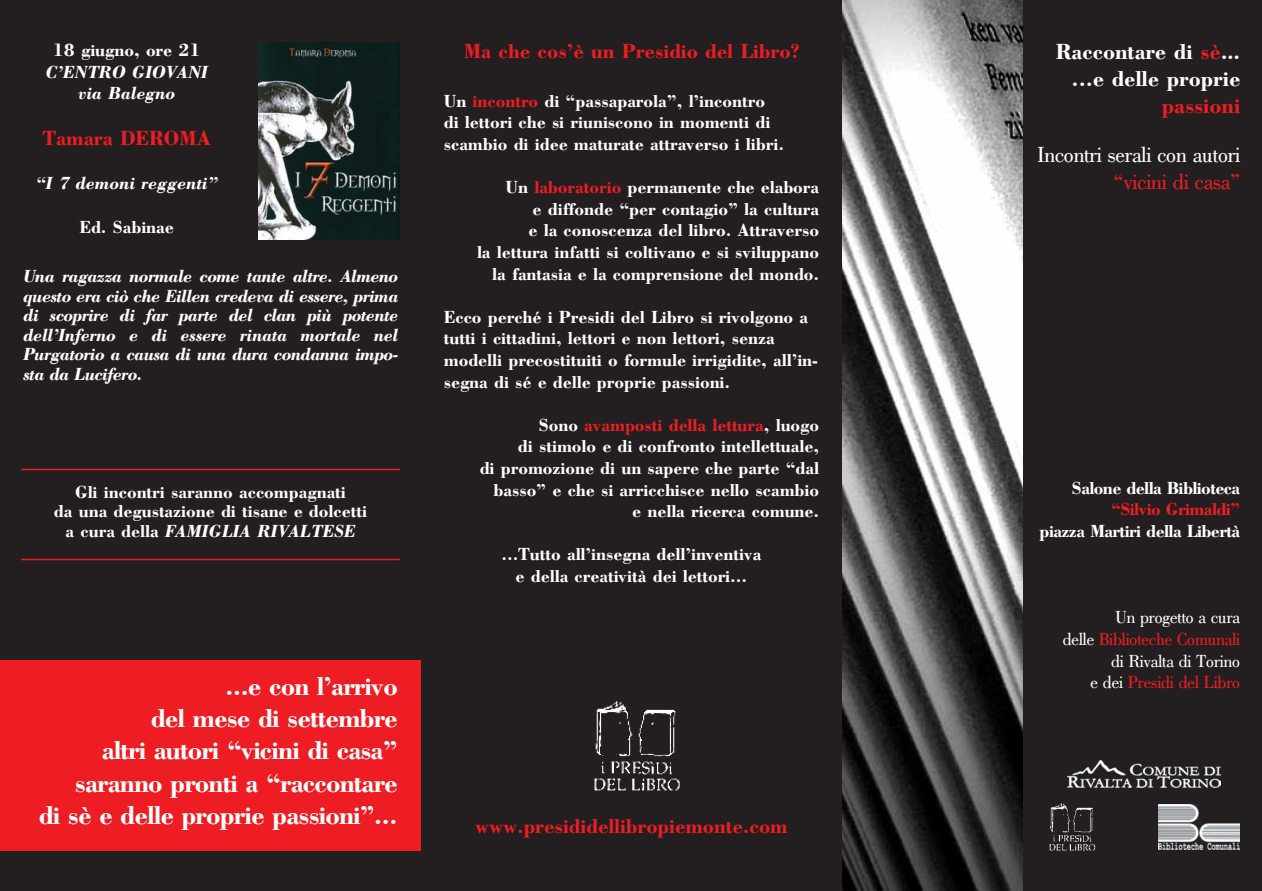
<style>
.page{position:relative;width:1262px;height:891px;background:#fff}
.page>*{position:absolute;margin:0;border:0;box-sizing:border-box;transform-origin:0 0}
.t1{font:700 27px/32.4px "Bodoni";letter-spacing:-.03em;color:#fff;text-align:right}
.t2{font:700 22.5px/27px "Bodoni";color:#fff;text-align:right}
.t3{font:22.5px "Bodoni";letter-spacing:-.025em;color:#fff}
.t4{font:22.5px "Bodoni";letter-spacing:-.025em;color:#ee1d23}
.t5{font:700 22.5px "Bodoni";color:#ee1d23}
.t6{font:700 21px "Bodoni";color:#ee1d23}
.t7{font:700 18px/21.6px "Bodoni";color:#fff}
.t8{font:italic 700 18px/19.5px "Bodoni";letter-spacing:-.015em;color:#fff;text-align:center}
.t9{font:18px/21.6px "Bodoni";letter-spacing:-.025em;color:#fff;text-align:right}
.t10{font:700 18px "Bodoni";letter-spacing:-.03em;color:#fff}
.t11{font:700 18px "Bodoni";letter-spacing:-.03em;color:#ee1d23}
.s1{font-style:italic}
.s2{color:#ee1d23}
</style>
<div class="page">
<div style="left:0;top:0;width:842px;height:891px;background:#231f20"></div>
<img style="left:842px;top:0;width:181px;height:891px">
<img style="left:593px;top:701px;width:87px;height:90px">
<div style="left:0;top:660px;width:421px;height:190px;background:#ee1d23"></div>
<img style="left:259px;top:43px;width:140px;height:197px">
<hr style="left:21px;top:469px;width:379px;height:1px;background:#ee1d23">
<hr style="left:21px;top:559px;width:379px;height:1px;background:#ee1d23">
<div style="left:1023px;top:0;width:239px;height:891px;background:#231f20"></div>
<img style="left:1049px;top:803px;width:47px;height:48px">
<img style="left:1159px;top:804px;width:80px;height:46px">
<img style="left:1067px;top:760px;width:153px;height:28px">
<p class="t7" style="left:53px;top:40px;width:149px">18 giugno, ore 21</p>
<p class="t8" style="left:46px;top:61px;width:164px;line-height:21.6px">C’Entro GIovAnI via Balegno</p>
<p class="t6" style="left:43px;top:126px;width:169px">Tamara DEROMA</p>
<p class="t8" style="left:36px;top:174px;width:183px">“I 7 demoni reggenti”</p>
<p class="t7" style="left:79px;top:216px;width:96px">Ed. Sabinae</p>
<p class="t8" style="left:23px;top:267px;width:377px;text-align:justify">Una ragazza normale come tante altre. Almeno questo era ciò che Eillen credeva di essere, prima di scoprire di far parte del clan più potente dell’Inferno e di essere rinata mortale nel Purgatorio a causa di una dura condanna impo&shy;sta da Lucifero.</p>
<p class="t7" style="left:54px;top:482px;width:315px;line-height:19.5px;text-align:center">Gli incontri saranno accompagnati<br>da una degustazione di tisane e dolcetti a cura della <span class="s1">FAMIGLIA rIvALtESE</span></p>
<h1 class="t1" style="left:39px;top:670px;width:361px">...e con l’arrivo<br>del mese di settembre<br>altri autori “vicini di casa” saranno pronti a “raccontare<br>di sè e delle proprie passioni”...</h1>
<p class="t6" style="left:464px;top:39px;width:337px">Ma che cos’è un Presidio del Libro?</p>
<p class="t7" style="left:444px;top:90px;width:342px">Un <span class="s2">incontro</span> di “passaparola”, l’incontro di lettori che si riuniscono in momenti di scambio di idee maturate attraverso i libri.</p>
<p class="t7" style="left:477px;top:177px;width:344px;text-align:right">Un <span class="s2">laboratorio</span> permanente che elabora<br>e diffonde “per contagio” la cultura<br>e la conoscenza del libro. Attraverso<br>la lettura infatti si coltivano e si sviluppano la fantasia e la comprensione del mondo.</p>
<p class="t7" style="left:444px;top:306px;width:376px">Ecco perché i Presidi del Libro si rivolgono a tutti i cittadini, lettori e non lettori, senza modelli precostituiti o formule irrigidite, all’in&shy;segna di sé e delle proprie passioni.</p>
<p class="t7" style="left:480px;top:414px;width:341px;text-align:right">Sono <span class="s2">avamposti della lettura</span>, luogo<br>di stimolo e di confronto intellettuale,<br>di promozione di un sapere che parte “dal basso” e che si arricchisce nello scambio<br>e nella ricerca comune.</p>
<p class="t7" style="left:501px;top:544px;width:261px;text-align:center">...Tutto all’insegna dell’inventiva e della creatività dei lettori...</p>
<p class="t6" style="left:475px;top:813px;width:314px">www.presididellibropiemonte.com</p>
<p class="t2" style="left:1056px;top:39px;width:186px">Raccontare di <span class="s2">sè</span>… ...e delle proprie</p>
<p class="t5" style="left:1162px;top:93px;width:80px">passioni</p>
<p class="t3" style="left:1037px;top:141px;width:204px">Incontri serali con autori</p>
<p class="t4" style="left:1113px;top:168px;width:128px">“vicini di casa”</p>
<p class="t10" style="left:1072px;top:477px;width:170px">Salone della Biblioteca</p>
<p class="t11" style="left:1111px;top:499px;width:131px">“Silvio Grimaldi”</p>
<p class="t10" style="left:1039px;top:520px;width:202px">piazza Martiri della Libertà</p>
<p class="t9" style="left:1062px;top:607px;width:179px">Un progetto a cura<br>delle <span class="s2">Biblioteche Comunali </span>di Rivalta di Torino<br>e dei <span class="s2">Presidi del Libro</span></p>
</div>
